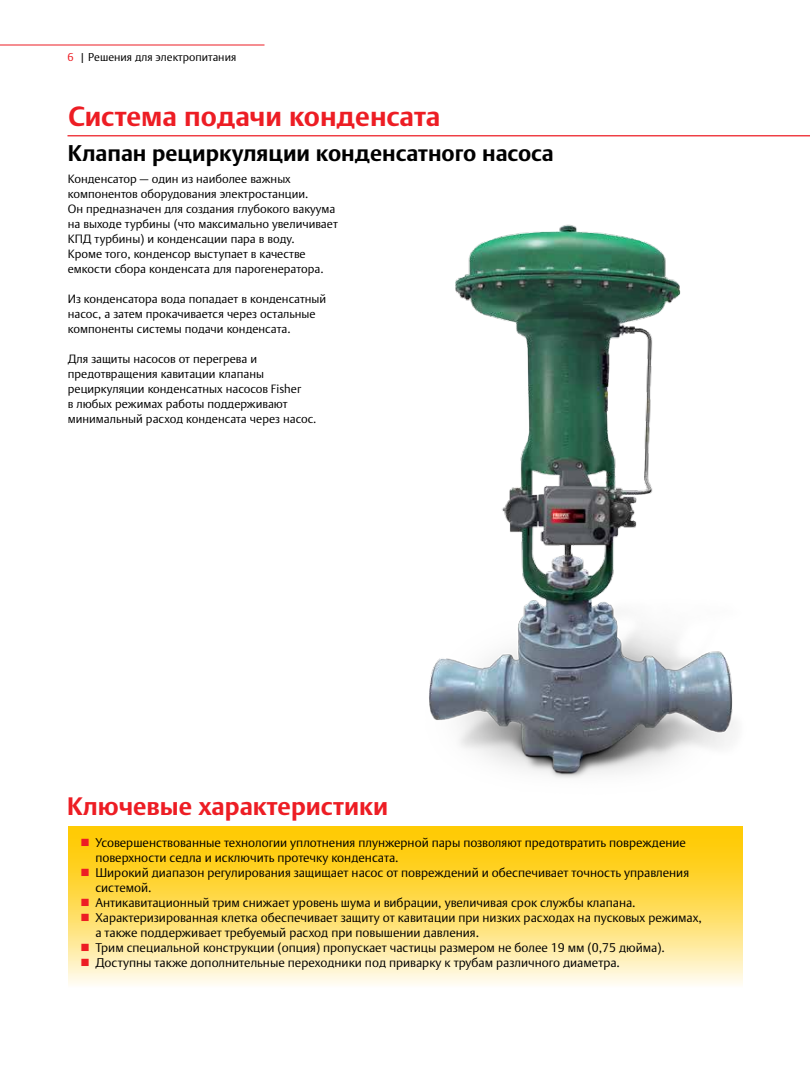
<style>
.page{position:relative;width:810px;height:1080px;background:#fff}
.page>*{position:absolute;margin:0;border:0;box-sizing:border-box;transform-origin:0 0}
.t1{font:700 27.5px "DTL Argo CT";color:#ed1d24}
.t2{font:700 25px "DTL Argo CT";color:#ed1d24}
.t3{font:700 22.5px "DTL Argo CT";color:#000}
.t4{font:300 12.5px/15px "DTL Argo CT";color:#000}
.t5{font:300 11.88px/15px "DTL Argo CT";color:#000}
.t6{font:300 11.25px "DTL Argo CT";color:#000}
.s1{color:#ed1d24}
</style>
<div class="page">
<hr style="left:0;top:45px;width:265px;height:1px;background:#ed1d24">
<img style="left:429px;top:224px;width:307px;height:554px">
<hr style="left:68px;top:135px;width:742px;height:1px;background:#ed1d24">
<svg style="left:68px;top:827px;width:674px;height:158px;background:#ffde62"></svg>
<svg style="left:90px;top:847px;width:12px;height:1px"></svg>
<svg style="left:90px;top:952px;width:12px;height:1px"></svg>
<p class="t6" style="left:68px;top:50px;width:170px"><span class="s1">6</span> | Решения для электропитания</p>
<h1 class="t1" style="left:68px;top:100px;width:373px">Система подачи конденсата</h1>
<h3 class="t3" style="left:68px;top:140px;width:487px">Клапан рециркуляции конденсатного насоса</h3>
<p class="t5" style="left:68px;top:171px;width:271px">Конденсатор — один из наиболее важных компонентов оборудования электростанции.<br>Он предназначен для создания глубокого вакуума на выходе турбины (что максимально увеличивает КПД турбины) и конденсации пара в воду.<br>Кроме того, конденсор выступает в качестве емкости сбора конденсата для парогенератора.</p>
<p class="t5" style="left:68px;top:291px;width:260px">Из конденсатора вода попадает в конденсатный насос, а затем прокачивается через остальные компоненты системы подачи конденсата.</p>
<p class="t5" style="left:68px;top:351px;width:250px">Для защиты насосов от перегрева и предотвращения кавитации клапаны рециркуляции конденсатных насосов Fisher<br>в любых режимах работы поддерживают минимальный расход конденсата через насос.</p>
<h2 class="t2" style="left:67px;top:791px;width:322px">Ключевые характеристики</h2>
<p class="t4" style="left:95px;top:836px;width:592px;text-indent:-15px"><span class="s1">■</span> Усовершенствованные технологии уплотнения плунжерной пары позволяют предотвратить повреждение поверхности седла и исключить протечку конденсата.</p>
<p class="t4" style="left:95px;top:866px;width:595px;text-indent:-15px"><span class="s1">■</span> Широкий диапазон регулирования защищает насос от повреждений и обеспечивает точность управления системой.</p>
<p class="t4" style="left:80px;top:896px;width:557px"><span class="s1">■</span> Антикавитационный трим снижает уровень шума и вибрации, увеличивая срок службы клапана.</p>
<p class="t4" style="left:95px;top:911px;width:608px;text-indent:-15px"><span class="s1">■</span> Характеризированная клетка обеспечивает защиту от кавитации при низких расходах на пусковых режимах, а также поддерживает требуемый расход при повышении давления.</p>
<p class="t4" style="left:80px;top:941px;width:586px"><span class="s1">■</span> Трим специальной конструкции (опция) пропускает частицы размером не более 19 мм (0,75 дюйма).</p>
<p class="t4" style="left:80px;top:956px;width:541px"><span class="s1">■</span> Доступны также дополнительные переходники под приварку к трубам различного диаметра.</p>
</div>
